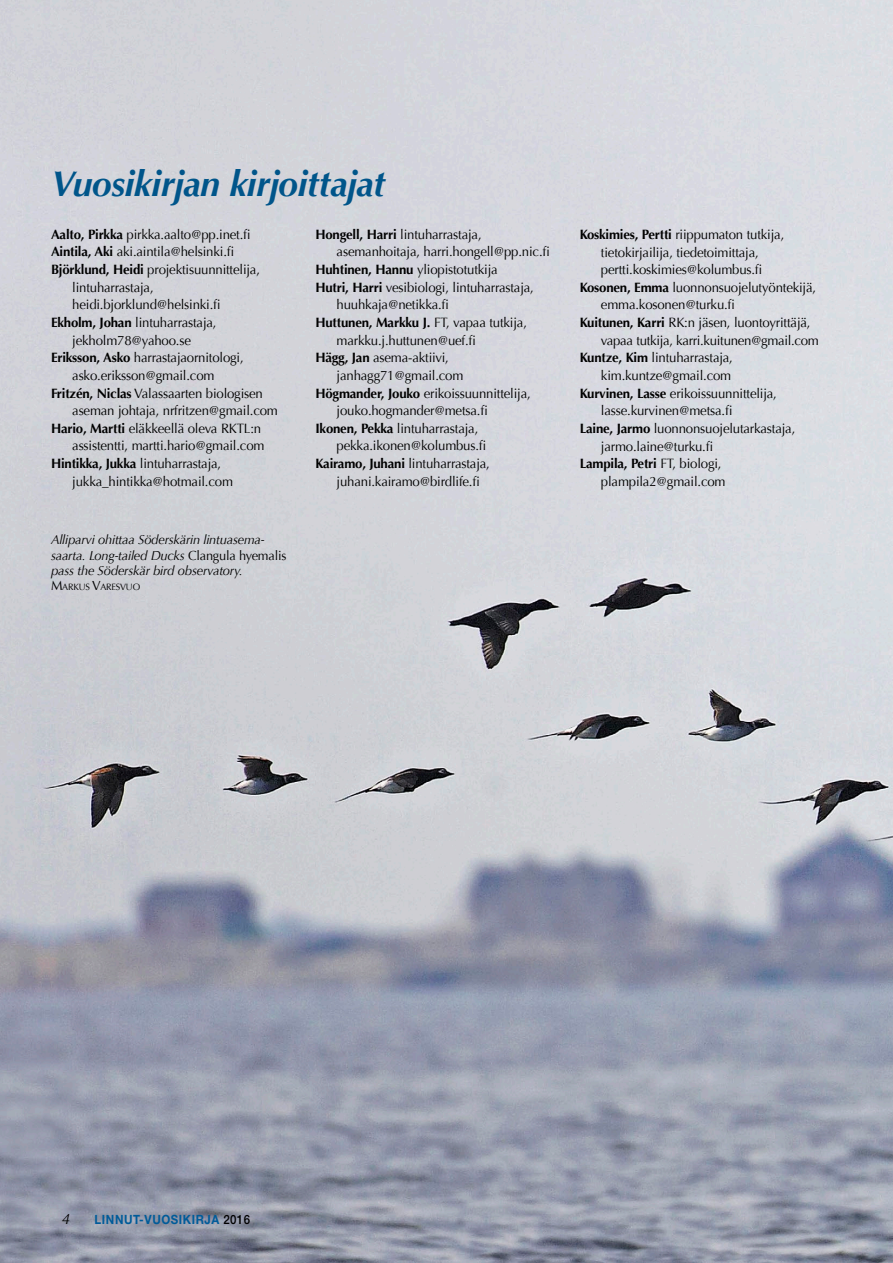
<style>
.page{position:relative;width:893px;height:1263px;background:#fff}
.page>*{position:absolute;margin:0;border:0;box-sizing:border-box;transform-origin:0 0}
.t1{font:italic 700 36px "Optima";letter-spacing:-.01em;color:#00558a}
.t2{font:italic 15px "Optima";color:#000}
.t3{font:13.5px "Optima";letter-spacing:-.015em;color:#000}
.t4{font:700 13.5px "Optima";letter-spacing:-.015em;color:#000}
.t5{font:italic 13.2px/15.3px "Optima";letter-spacing:-.015em;color:#000}
.t6{font:700 12.75px "Helvetica Neue";letter-spacing:.05em;color:#005b99;scale:.9 1}
.t7{font:9.15px "Optima";letter-spacing:-.02em;color:#000}
.s1{font-weight:700}
.s2{font-weight:400}
.s3{font-style:normal}
.s4{font-size:13.2px}
.s5{font-weight:500;color:#000}
</style>
<div class="page">
<img style="left:0;top:0;width:893px;height:1263px">
<h1 class="t1" style="left:51px;top:162px;width:336px">Vuosikirjan kirjoittajat</h1>
<p class="t3" style="left:315px;top:226px;width:168px"><span class="s1">Hongell, Harri</span> lintuharrastaja,</p>
<p class="t3" style="left:337px;top:244px;width:215px">asemanhoitaja, harri.hongell@pp.nic.fi</p>
<p class="t3" style="left:315px;top:262px;width:184px"><span class="s1">Huhtinen, Hannu</span> yliopistotutkija</p>
<p class="t3" style="left:315px;top:279px;width:220px"><span class="s1">Hutri, Harri</span> vesibiologi, lintuharrastaja,</p>
<p class="t3" style="left:337px;top:297px;width:114px">huuhkaja@netikka.fi</p>
<p class="t4" style="left:315px;top:315px;width:213px">Huttunen, Markku J. <span class="s2">FT, vapaa tutkija,</span></p>
<p class="t3" style="left:337px;top:332px;width:141px">markku.j.huttunen@uef.fi</p>
<p class="t3" style="left:315px;top:350px;width:135px"><span class="s1">Hägg, Jan</span> asema-aktiivi,</p>
<p class="t3" style="left:337px;top:367px;width:128px">janhagg71@gmail.com</p>
<p class="t3" style="left:315px;top:385px;width:217px"><span class="s1">Högmander, Jouko</span> erikoissuunnittelija,</p>
<p class="t3" style="left:337px;top:403px;width:153px">jouko.hogmander@metsa.fi</p>
<p class="t3" style="left:315px;top:420px;width:164px"><span class="s1">Ikonen, Pekka</span> lintuharrastaja,</p>
<p class="t3" style="left:337px;top:438px;width:151px">pekka.ikonen@kolumbus.fi</p>
<p class="t3" style="left:315px;top:456px;width:176px"><span class="s1">Kairamo, Juhani</span> lintuharrastaja,</p>
<p class="t3" style="left:337px;top:473px;width:145px">juhani.kairamo@birdlife.fi</p>
<p class="t3" style="left:51px;top:226px;width:201px"><span class="s1">Aalto, Pirkka</span> pirkka.aalto@pp.inet.fi</p>
<p class="t3" style="left:51px;top:244px;width:185px"><span class="s1">Aintila, Aki</span> aki.aintila@helsinki.fi</p>
<p class="t3" style="left:51px;top:262px;width:211px"><span class="s1">Björklund, Heidi</span> projektisuunnittelija,</p>
<p class="t3" style="left:72px;top:279px;width:83px">lintuharrastaja,</p>
<p class="t3" style="left:72px;top:297px;width:150px">heidi.bjorklund@helsinki.fi</p>
<p class="t3" style="left:51px;top:315px;width:167px"><span class="s1">Ekholm, Johan</span> lintuharrastaja,</p>
<p class="t3" style="left:72px;top:332px;width:120px">jekholm78@yahoo.se</p>
<p class="t3" style="left:51px;top:350px;width:194px"><span class="s1">Eriksson, Asko</span> harrastajaornitologi,</p>
<p class="t3" style="left:72px;top:367px;width:144px">asko.eriksson@gmail.com</p>
<p class="t3" style="left:51px;top:385px;width:213px"><span class="s1">Fritzén, Niclas</span> Valassaarten biologisen</p>
<p class="t3" style="left:72px;top:403px;width:207px">aseman johtaja, nrfritzen@gmail.com</p>
<p class="t3" style="left:51px;top:420px;width:212px"><span class="s1">Hario, Martti</span> eläkkeellä oleva RKTL:n</p>
<p class="t3" style="left:72px;top:438px;width:194px">assistentti, martti.hario@gmail.com</p>
<p class="t3" style="left:51px;top:456px;width:172px"><span class="s1">Hintikka, Jukka</span> lintuharrastaja,</p>
<p class="t3" style="left:72px;top:473px;width:162px">jukka_hintikka@hotmail.com</p>
<p class="t5" style="left:51px;top:532px;width:237px">Alliparvi ohittaa Söderskärin lintuasema&shy;saarta. Long-tailed Ducks <span class="s3">Clangula hyemalis </span>pass the Söderskär bird observatory.</p>
<p class="t7" style="left:51px;top:582px;width:91px"><span class="s4">M</span>ARKUS <span class="s4">V</span>ARESVUO</p>
<p class="t3" style="left:580px;top:226px;width:206px"><span class="s1">Koskimies, Pertti</span> riippumaton tutkija,</p>
<p class="t3" style="left:601px;top:244px;width:159px">tietokirjailija, tiedetoimittaja,</p>
<p class="t3" style="left:601px;top:262px;width:163px">pertti.koskimies@kolumbus.fi</p>
<p class="t3" style="left:580px;top:279px;width:238px"><span class="s1">Kosonen, Emma</span> luonnonsuojelutyöntekijä,</p>
<p class="t3" style="left:601px;top:297px;width:136px">emma.kosonen@turku.fi</p>
<p class="t3" style="left:580px;top:315px;width:232px"><span class="s1">Kuitunen, Karri</span> RK:n jäsen, luontoyrittäjä,</p>
<p class="t3" style="left:601px;top:332px;width:219px">vapaa tutkija, karri.kuitunen@gmail.com</p>
<p class="t3" style="left:580px;top:350px;width:155px"><span class="s1">Kuntze, Kim</span> lintuharrastaja,</p>
<p class="t3" style="left:601px;top:368px;width:132px">kim.kuntze@gmail.com</p>
<p class="t3" style="left:580px;top:385px;width:199px"><span class="s1">Kurvinen, Lasse</span> erikoissuunnittelija,</p>
<p class="t3" style="left:601px;top:403px;width:133px">lasse.kurvinen@metsa.fi</p>
<p class="t3" style="left:580px;top:420px;width:217px"><span class="s1">Laine, Jarmo</span> luonnonsuojelutarkastaja,</p>
<p class="t3" style="left:601px;top:438px;width:114px">jarmo.laine@turku.fi</p>
<p class="t4" style="left:580px;top:456px;width:143px">Lampila, Petri <span class="s2">FT, biologi,</span></p>
<p class="t3" style="left:601px;top:473px;width:126px">plampila2@gmail.com</p>
<p class="t2" style="left:62px;top:1210px;width:10px">4</p>
<p class="t6" style="left:95px;top:1211px;width:174px">LINNUT-VUOSIKIRJA <span class="s5">2016</span></p>
</div>
